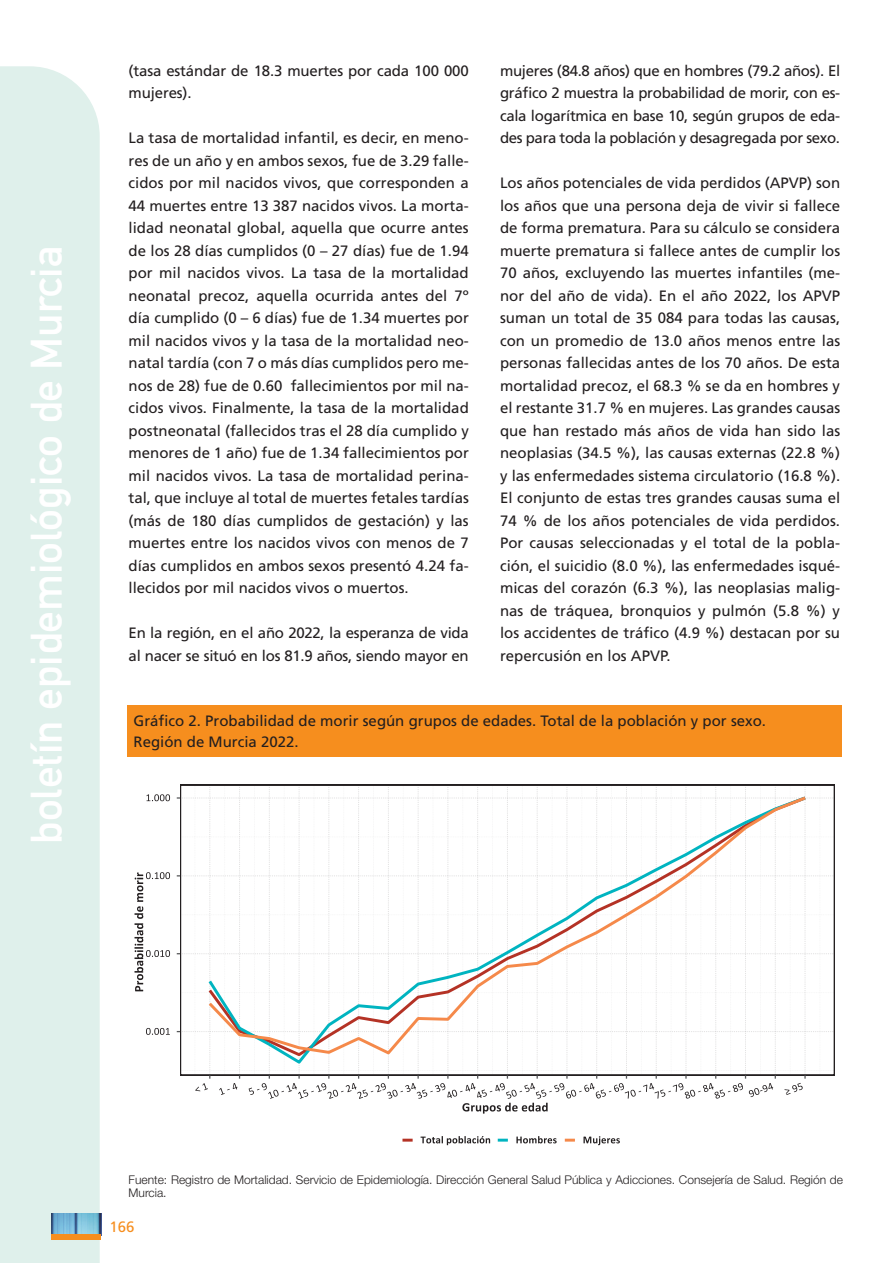
<style>
.page{position:relative;width:893px;height:1263px;background:#fff}
.page>*{position:absolute;margin:0;border:0;box-sizing:border-box;transform-origin:0 0}
.t1{font:43.5px "DIN Mittelschrift Std";color:#fff}
.t2{font:15px/22.5px "Frutiger LT Std";color:#231f20;text-align:justify}
.t3{font:15px/22.5px "Frutiger LT Std";letter-spacing:-.02em;color:#231f20}
.t4{font:15px "Frutiger LT Std";color:#f68e1e}
.t5{font:300 12px/13.5px "Helvetica Neue LT Std";color:#231f20}
</style>
<div class="page">
<div style="left:0;top:66px;width:100px;height:1197px;background:#dff0eb"></div>
<img style="left:51px;top:1213px;width:50px;height:21px">
<div style="left:51px;top:1234px;width:50px;height:5px;background:#f68e1e"></div>
<div style="left:128px;top:705px;width:714px;height:51px;background:#f68e1e"></div>
<svg style="left:146px;top:1028px;width:24px;height:7px"></svg>
<svg style="left:147px;top:794px;width:23px;height:7px"></svg>
<svg style="left:177px;top:785px;width:658px;height:329px"></svg>
<svg style="left:134px;top:872px;width:36px;height:119px"></svg>
<svg style="left:402px;top:1138px;width:11px;height:4px"></svg>
<svg style="left:402px;top:1139px;width:11px;height:2px"></svg>
<svg style="left:497px;top:1138px;width:11px;height:4px"></svg>
<svg style="left:498px;top:1139px;width:10px;height:2px"></svg>
<svg style="left:564px;top:1138px;width:11px;height:4px"></svg>
<svg style="left:565px;top:1139px;width:10px;height:2px"></svg>
<svg style="left:420px;top:1136px;width:70px;height:9px"></svg>
<svg style="left:516px;top:1136px;width:41px;height:7px"></svg>
<svg style="left:583px;top:1136px;width:37px;height:9px"></svg>
<h1 class="t1" style="left:21px;top:844px;width:600px;rotate:-90deg">boletín epidemiológico de Murcia</h1>
<p class="t2" style="left:129px;top:59px;width:342px">(tasa estándar de 18.3 muertes por cada 100 000 mujeres).</p>
<p class="t2" style="left:129px;top:127px;width:342px">La tasa de mortalidad infantil, es decir, en meno&shy;res de un año y en ambos sexos, fue de 3.29 falle&shy;cidos por mil nacidos vivos, que corresponden a 44 muertes entre 13 387 nacidos vivos. La morta&shy;lidad neonatal global, aquella que ocurre antes de los 28 días cumplidos (0 – 27 días) fue de 1.94 por mil nacidos vivos. La tasa de la mortalidad neonatal precoz, aquella ocurrida antes del 7º día cumplido (0 – 6 días) fue de 1.34 muertes por mil nacidos vivos y la tasa de la mortalidad neo&shy;natal tardía (con 7 o más días cumplidos pero me&shy;nos de 28) fue de 0.60 fallecimientos por mil na&shy;cidos vivos. Finalmente, la tasa de la mortalidad postneonatal (fallecidos tras el 28 día cumplido y menores de 1 año) fue de 1.34 fallecimientos por mil nacidos vivos. La tasa de mortalidad perina&shy;tal, que incluye al total de muertes fetales tardías (más de 180 días cumplidos de gestación) y las muertes entre los nacidos vivos con menos de 7 días cumplidos en ambos sexos presentó 4.24 fa&shy;llecidos por mil nacidos vivos o muertos.</p>
<p class="t3" style="left:129px;top:622px;width:342px">En la región, en el año 2022, la esperanza de vida al nacer se situó en los 81.9 años, siendo mayor en</p>
<p class="t2" style="left:500px;top:59px;width:342px">mujeres (84.8 años) que en hombres (79.2 años). El gráfico 2 muestra la probabilidad de morir, con es&shy;cala logarítmica en base 10, según grupos de eda&shy;des para toda la población y desagregada por sexo.</p>
<p class="t2" style="left:500px;top:172px;width:342px">Los años potenciales de vida perdidos (APVP) son los años que una persona deja de vivir si fallece de forma prematura. Para su cálculo se considera muerte prematura si fallece antes de cumplir los 70 años, excluyendo las muertes infantiles (me&shy;nor del año de vida). En el año 2022, los APVP suman un total de 35 084 para todas las causas, con un promedio de 13.0 años menos entre las personas fallecidas antes de los 70 años. De esta mortalidad precoz, el 68.3 % se da en hombres y el restante 31.7 % en mujeres. Las grandes causas que han restado más años de vida han sido las neoplasias (34.5 %), las causas externas (22.8 %) y las enfermedades sistema circulatorio (16.8 %).<br>El conjunto de estas tres grandes causas suma el 74 % de los años potenciales de vida perdidos.<br>Por causas seleccionadas y el total de la pobla&shy;ción, el suicidio (8.0 %), las enfermedades isqué&shy;micas del corazón (6.3 %), las neoplasias malig&shy;nas de tráquea, bronquios y pulmón (5.8 %) y los accidentes de tráfico (4.9 %) destacan por su repercusión en los APVP.</p>
<p class="t2" style="left:134px;top:710px;width:634px;line-height:21px">Gráfico 2. Probabilidad de morir según grupos de edades. Total de la población y por sexo.<br>Región de Murcia 2022.</p>
<p class="t5" style="left:129px;top:1172px;width:716px">Fuente: Registro de Mortalidad. Servicio de Epidemiología. Dirección General Salud Pública y Adicciones. Consejería de Salud. Región de<br>Murcia.</p>
<p class="t4" style="left:109px;top:1218px;width:27px">166</p>
</div>
